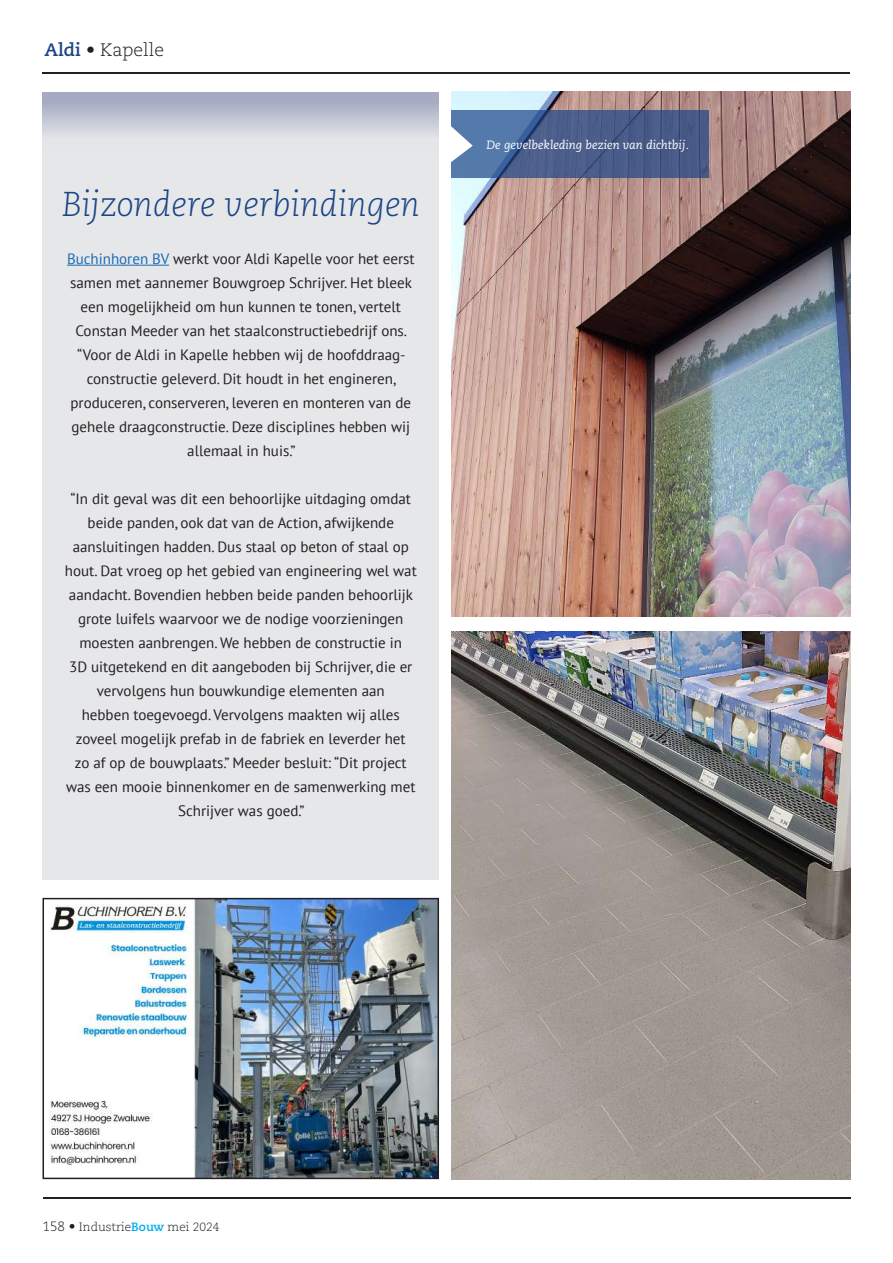
<style>
.page{position:relative;width:893px;height:1263px;background:#fff}
.page>*{position:absolute;margin:0;border:0;box-sizing:border-box;transform-origin:0 0}
.t1{font:italic 300 34.5px "Caecilia LT Pro 46";color:#1a4487}
.t2{font:300 18px "Caecilia LT Pro 45";color:#231f20}
.t3{font:15px/24px "PT Sans";color:#231f20;text-align:center}
.t4{font:italic 12px "Caecilia LT Pro 56";color:#fff}
.t5{font:300 12px "Caecilia LT Pro 45";color:#231f20}
.s1{font-family:"Caecilia LT Pro 75";font-weight:700;color:#1a4487}
.s2{color:#1b6ab5}
.s3{font-size:13.5px}
.s4{font-family:"Caecilia LT Pro 75";font-weight:700;color:#00aeef}
</style>
<div class="page">
<hr style="left:43px;top:73px;width:807px;height:1px;background:#231f20">
<hr style="left:43px;top:1198px;width:808px;height:1px;background:#231f20">
<img style="left:49px;top:901px;width:387px;height:275px">
<div style="left:43px;top:898px;width:396px;height:281px;border:2px solid #231f20"></div>
<div style="left:43px;top:92px;width:396px;height:787px;background:#e6e7e9"></div>
<div style="left:43px;top:92px;width:396px;height:60px;background:linear-gradient(to bottom,#9ea3bd,#efefee)"></div>
<hr style="left:67px;top:265px;width:102px;height:1px;background:#1b6ab5">
<img style="left:452px;top:631px;width:398px;height:548px">
<img style="left:452px;top:92px;width:398px;height:524px">
<svg style="left:451px;top:110px;width:257px;height:68px;background:#4a618f"></svg>
<svg style="left:451px;top:125px;width:22px;height:39px"></svg>
<p class="t2" style="left:44px;top:39px;width:121px"><span class="s1">Aldi</span> • Kapelle</p>
<h1 class="t1" style="left:62px;top:183px;width:359px">Bijzondere verbindingen</h1>
<p class="t3" style="left:67px;top:246px;width:349px"><span class="s2">Buchinhoren BV</span> werkt voor Aldi Kapelle voor het eerst samen met aannemer Bouwgroep Schrijver. Het bleek een mogelijkheid om hun kunnen te tonen, vertelt Constan Meeder van het staalconstructiebedrijf ons. “Voor de Aldi in Kapelle hebben wij de hoofddraag&shy;constructie geleverd. Dit houdt in het engineren, produceren, conserveren, leveren en monteren van de gehele draagconstructie. Deze disciplines hebben wij allemaal in huis.”</p>
<p class="t3" style="left:65px;top:486px;width:353px">“In dit geval was dit een behoorlijke uitdaging omdat beide panden, ook dat van de Action, afwijkende aansluitingen hadden. Dus staal op beton of staal op hout. Dat vroeg op het gebied van engineering wel wat aandacht. Bovendien hebben beide panden behoorlijk grote luifels waarvoor we de nodige voorzieningen moesten aanbrengen. We hebben de constructie in<br>3D uitgetekend en dit aangeboden bij Schrijver, die er vervolgens hun bouwkundige elementen aan<br>hebben toegevoegd. Vervolgens maakten wij alles zoveel mogelijk prefab in de fabriek en leverder het<br>zo af op de bouwplaats.” Meeder besluit: “Dit project was een mooie binnenkomer en de samenwerking met Schrijver was goed.”</p>
<p class="t4" style="left:487px;top:137px;width:204px">De gevelbekleding bezien van dichtbij.</p>
<p class="t5" style="left:43px;top:1219px;width:178px"><span class="s3">158 •</span> Industrie<span class="s4">Bouw</span> mei 2024</p>
</div>
